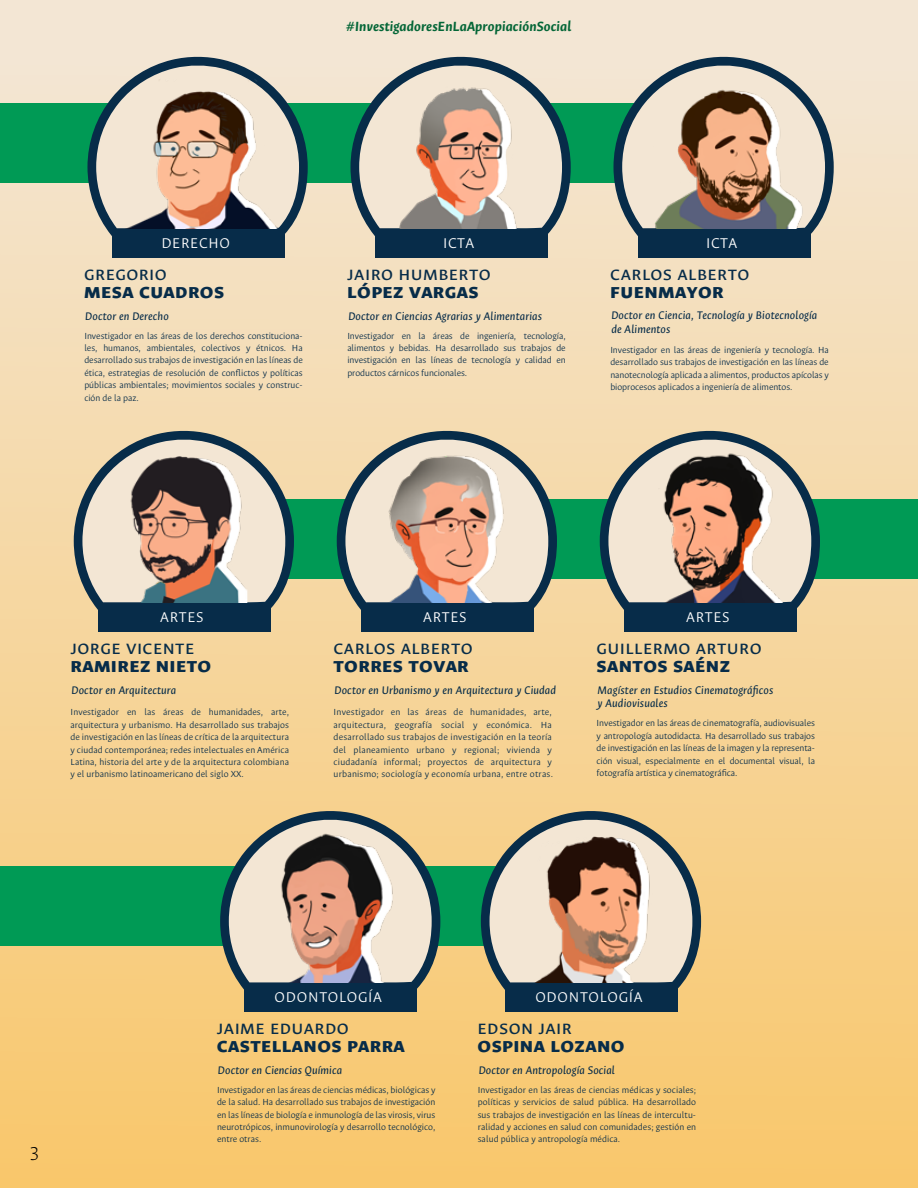
<style>
.page{position:relative;width:918px;height:1188px;background:#fff}
.page>*{position:absolute;margin:0;border:0;box-sizing:border-box;transform-origin:0 0}
.t1{font:21px "Ancizar Sans";letter-spacing:.02em;color:#072c49}
.t2{font:800 21px "Ancizar Sans";letter-spacing:.02em;color:#072c49}
.t3{font:100 21px "Ancizar Sans";color:#000}
.t4{font:300 15.9px "Ancizar Sans";letter-spacing:.05em;color:#fff}
.t5{font:italic 700 15px "Ancizar Sans";letter-spacing:.01em;color:#046637}
.t6{font:italic 12.45px/13.6px "Ancizar Sans";letter-spacing:.01em;color:#072c49}
.t7{font:300 9.9px/12.5px "Ancizar Sans";color:#072c49;text-align:justify}
</style>
<div class="page">
<div style="left:0;top:0;width:918px;height:1188px;background:linear-gradient(to bottom,#f3e8d9,#f9c76b)"></div>
<div style="left:0;top:103px;width:775px;height:80px;background:#009a55"></div>
<div style="left:150px;top:499px;width:768px;height:80px;background:#009a55"></div>
<div style="left:0;top:866px;width:638px;height:80px;background:#009a55"></div>
<svg style="left:87px;top:56px;width:221px;height:181px;background:#a9b3a8"></svg>
<img style="left:123px;top:79px;width:173px;height:162px">
<div style="left:112px;top:229px;width:173px;height:28px;background:#072c49"></div>
<svg style="left:351px;top:56px;width:220px;height:181px;background:#b9bdb1"></svg>
<img style="left:398px;top:78px;width:123px;height:151px">
<div style="left:375px;top:229px;width:173px;height:28px;background:#072c49"></div>
<svg style="left:614px;top:56px;width:220px;height:181px;background:#b2b5ac"></svg>
<img style="left:638px;top:84px;width:166px;height:145px">
<div style="left:638px;top:229px;width:173px;height:28px;background:#072c49"></div>
<svg style="left:220px;top:810px;width:220px;height:181px;background:#b4af92"></svg>
<img style="left:260px;top:829px;width:152px;height:154px">
<div style="left:245px;top:983px;width:172px;height:29px;background:#072c49"></div>
<svg style="left:481px;top:810px;width:220px;height:181px;background:#bbb297"></svg>
<img style="left:509px;top:837px;width:147px;height:146px">
<div style="left:505px;top:983px;width:173px;height:29px;background:#072c49"></div>
<svg style="left:74px;top:430px;width:220px;height:181px;background:#c2bcab"></svg>
<img style="left:125px;top:456px;width:122px;height:147px">
<div style="left:98px;top:603px;width:173px;height:29px;background:#072c49"></div>
<svg style="left:337px;top:430px;width:220px;height:181px;background:#b5b3a0"></svg>
<img style="left:371px;top:449px;width:153px;height:154px">
<div style="left:361px;top:603px;width:173px;height:29px;background:#072c49"></div>
<svg style="left:600px;top:430px;width:220px;height:181px;background:#b5b3a0"></svg>
<img style="left:642px;top:447px;width:154px;height:156px">
<div style="left:624px;top:603px;width:173px;height:29px;background:#072c49"></div>
<h3 class="t5" style="left:346px;top:18px;width:227px">#InvestigadoresEnLaApropiaciónSocial</h3>
<h2 class="t4" style="left:161px;top:235px;width:70px">DERECHO</h2>
<h2 class="t4" style="left:443px;top:235px;width:33px">ICTA</h2>
<h2 class="t4" style="left:706px;top:235px;width:33px">ICTA</h2>
<h1 class="t1" style="left:84px;top:262px;width:84px">GREGORIO</h1>
<h1 class="t2" style="left:84px;top:280px;width:141px">MESA CUADROS</h1>
<h1 class="t1" style="left:347px;top:262px;width:145px">JAIRO HUMBERTO</h1>
<h1 class="t2" style="left:347px;top:280px;width:133px">LÓPEZ VARGAS</h1>
<h1 class="t1" style="left:610px;top:262px;width:141px">CARLOS ALBERTO</h1>
<h1 class="t2" style="left:610px;top:280px;width:115px">FUENMAYOR</h1>
<p class="t6" style="left:85px;top:309px;width:85px">Doctor en Derecho</p>
<p class="t7" style="left:84px;top:329px;width:220px">Investigador en las áreas de los derechos constituciona&shy;les, humanos, ambientales, colectivos y étnicos. Ha desarrollado sus trabajos de investigación en las líneas de ética, estrategias de resolución de conflictos y políticas públicas ambientales; movimientos sociales y construc&shy;ción de la paz.</p>
<p class="t6" style="left:348px;top:309px;width:195px">Doctor en Ciencias Agrarias y Alimentarias</p>
<p class="t7" style="left:347px;top:329px;width:220px">Investigador en la áreas de ingeniería, tecnología, alimentos y bebidas. Ha desarrollado sus trabajos de investigación en las líneas de tecnología y calidad en productos cárnicos funcionales.</p>
<p class="t6" style="left:611px;top:308px;width:207px">Doctor en Ciencia, Tecnología y Biotecnología de Alimentos</p>
<p class="t7" style="left:610px;top:344px;width:220px">Investigador en las áreas de ingeniería y tecnología. Ha desarrollado sus trabajos de investigación en las líneas de nanotecnología aplicada a alimentos, productos apícolas y bioprocesos aplicados a ingeniería de alimentos.</p>
<h2 class="t4" style="left:160px;top:609px;width:45px">ARTES</h2>
<h2 class="t4" style="left:423px;top:609px;width:45px">ARTES</h2>
<h2 class="t4" style="left:686px;top:609px;width:45px">ARTES</h2>
<h1 class="t1" style="left:71px;top:636px;width:125px">JORGE VICENTE</h1>
<h1 class="t2" style="left:71px;top:654px;width:142px">RAMIREZ NIETO</h1>
<h1 class="t1" style="left:334px;top:636px;width:141px">CARLOS ALBERTO</h1>
<h1 class="t2" style="left:334px;top:654px;width:137px">TORRES TOVAR</h1>
<h1 class="t1" style="left:597px;top:636px;width:167px">GUILLERMO ARTURO</h1>
<h1 class="t2" style="left:597px;top:654px;width:135px">SANTOS SAÉNZ</h1>
<p class="t6" style="left:72px;top:683px;width:106px">Doctor en Arquitectura</p>
<p class="t7" style="left:71px;top:706px;width:220px">Investigador en las áreas de humanidades, arte, arquitectura y urbanismo. Ha desarrollado sus trabajos de investigación en las líneas de crítica de la arquitectura y ciudad contemporánea; redes intelectuales en América Latina, historia del arte y de la arquitectura colombiana y el urbanismo latinoamericano del siglo XX.</p>
<p class="t6" style="left:335px;top:683px;width:223px">Doctor en Urbanismo y en Arquitectura y Ciudad</p>
<p class="t7" style="left:334px;top:706px;width:221px">Investigador en las áreas de humanidades, arte, arquitectura, geografía social y económica. Ha desarrollado sus trabajos de investigación en la teoría del planeamiento urbano y regional; vivienda y ciudadanía informal; proyectos de arquitectura y urbanismo; sociología y economía urbana, entre otras.</p>
<p class="t6" style="left:598px;top:683px;width:177px">Magíster en Estudios Cinematográficos y Audiovisuales</p>
<p class="t7" style="left:597px;top:717px;width:220px">Investigador en las áreas de cinematografía, audiovisuales y antropología autodidacta. Ha desarrollado sus trabajos de investigación en las líneas de la imagen y la representa&shy;ción visual, especialmente en el documental visual, la fotografía artística y cinematográfica.</p>
<h1 class="t3" style="left:29px;top:1142px;width:12px">3</h1>
<h2 class="t4" style="left:275px;top:989px;width:109px">ODONTOLOGÍA</h2>
<h2 class="t4" style="left:535px;top:989px;width:109px">ODONTOLOGÍA</h2>
<h1 class="t1" style="left:217px;top:1016px;width:133px">JAIME EDUARDO</h1>
<h1 class="t2" style="left:217px;top:1034px;width:189px">CASTELLANOS PARRA</h1>
<h1 class="t1" style="left:478px;top:1016px;width:96px">EDSON JAIR</h1>
<h1 class="t2" style="left:478px;top:1034px;width:148px">OSPINA LOZANO</h1>
<p class="t6" style="left:218px;top:1063px;width:126px">Doctor en Ciencias Química</p>
<p class="t6" style="left:479px;top:1063px;width:138px">Doctor en Antropología Social</p>
<p class="t7" style="left:217px;top:1084px;width:220px">Investigador en las áreas de ciencias médicas, biológicas y de la salud. Ha desarrollado sus trabajos de investigación en las líneas de biología e inmunología de las virosis, virus neurotrópicos, inmunovirología y desarrollo tecnológico, entre otras.</p>
<p class="t7" style="left:478px;top:1084px;width:220px">Investigador en las áreas de ciencias médicas y sociales; políticas y servicios de salud pública. Ha desarrollado sus trabajos de investigación en las líneas de intercultu&shy;ralidad y acciones en salud con comunidades; gestión en salud pública y antropología médica.</p>
</div>
